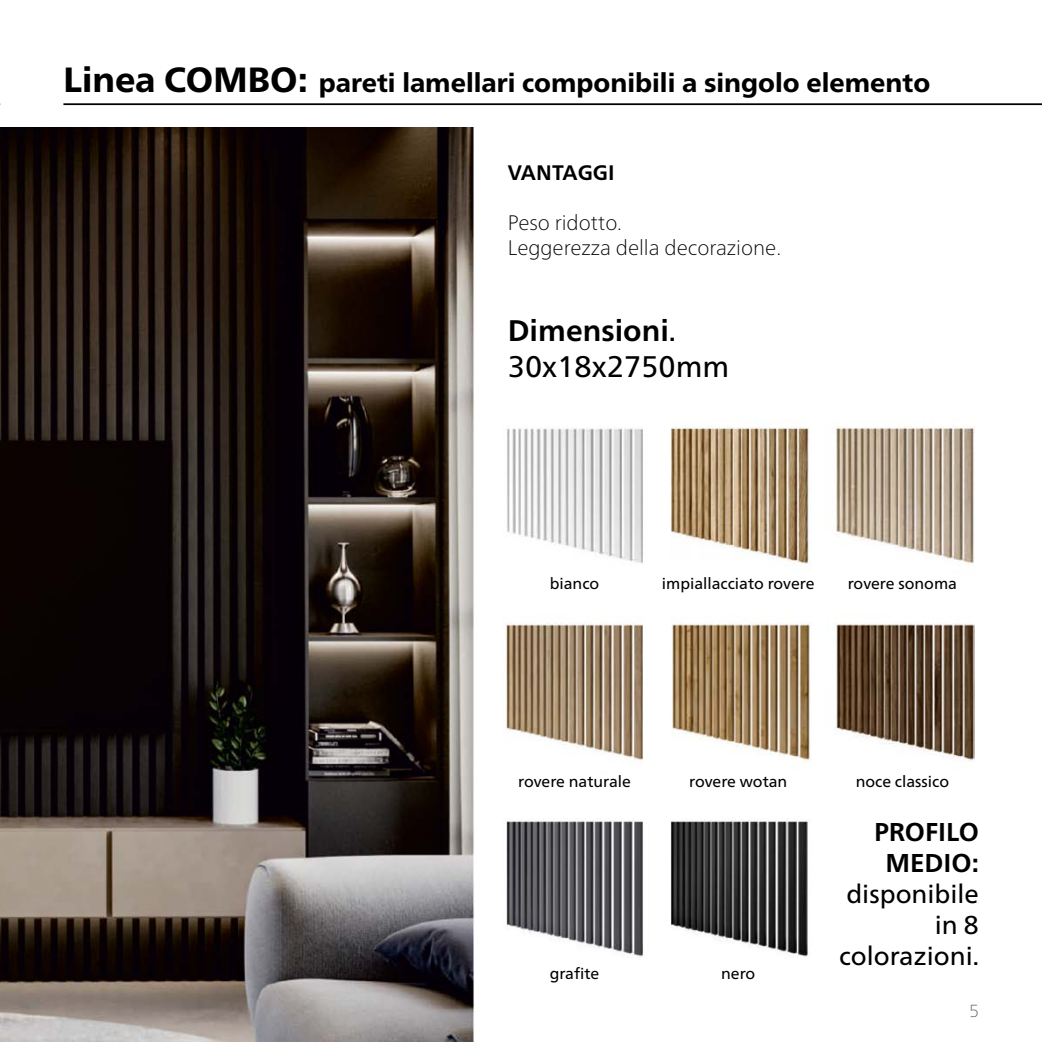
<style>
.page{position:relative;width:1042px;height:1042px;background:#fff}
.page>*{position:absolute;margin:0;border:0;box-sizing:border-box;transform-origin:0 0}
.t1{font:29.75px/35.7px "Frutiger Neue LTW1 G";color:#000}
.t2{font:800 26.25px "Frutiger Neue LTW1 G";color:#000}
.t3{font:25.72px/31px "Frutiger Neue LTW1 G";color:#000;text-align:right}
.t4{font:700 25.72px/31px "Frutiger Neue LTW1 G";color:#000;text-align:center}
.t5{font:100 21px/25.2px "Frutiger Neue LTW1 G";color:#000}
.t6{font:700 21px "Frutiger Neue LTW1 G";color:#000}
.t7{font:100 17.5px "Frutiger Neue LTW1 G";color:#61646a}
.t8{font:15.75px "Frutiger Neue LTW1 G";color:#000}
.s1{font-size:35px}
.s2{font-weight:700}
</style>
<div class="page">
<img style="left:0;top:128px;width:974px;height:914px">
<hr style="left:63px;top:103px;width:979px;height:2px;background:#000">
<h2 class="t2" style="left:63px;top:68px;width:868px"><span class="s1">Linea COMBO:</span> pareti lamellari componibili a singolo elemento</h2>
<h3 class="t6" style="left:508px;top:160px;width:108px">VANTAGGI</h3>
<h3 class="t5" style="left:508px;top:210px;width:275px">Peso ridotto.<br>Leggerezza della decorazione.</h3>
<h1 class="t1" style="left:508px;top:313px;width:223px"><span class="s2">Dimensioni</span>.<br>30x18x2750mm</h1>
<p class="t8" style="left:550px;top:574px;width:51px">bianco</p>
<p class="t8" style="left:662px;top:574px;width:154px">impiallacciato rovere</p>
<p class="t8" style="left:848px;top:574px;width:111px">rovere sonoma</p>
<p class="t8" style="left:518px;top:772px;width:114px">rovere naturale</p>
<p class="t8" style="left:550px;top:964px;width:51px">grafite</p>
<p class="t8" style="left:689px;top:772px;width:100px">rovere wotan</p>
<p class="t8" style="left:721px;top:964px;width:36px">nero</p>
<p class="t8" style="left:856px;top:772px;width:95px">noce classico</p>
<h3 class="t4" style="left:874px;top:816px;width:106px">PROFILO<br>MEDIO:</h3>
<h3 class="t3" style="left:839px;top:878px;width:141px">disponibile in 8 colorazioni.</h3>
<p class="t7" style="left:969px;top:1000px;width:11px">5</p>
</div>
